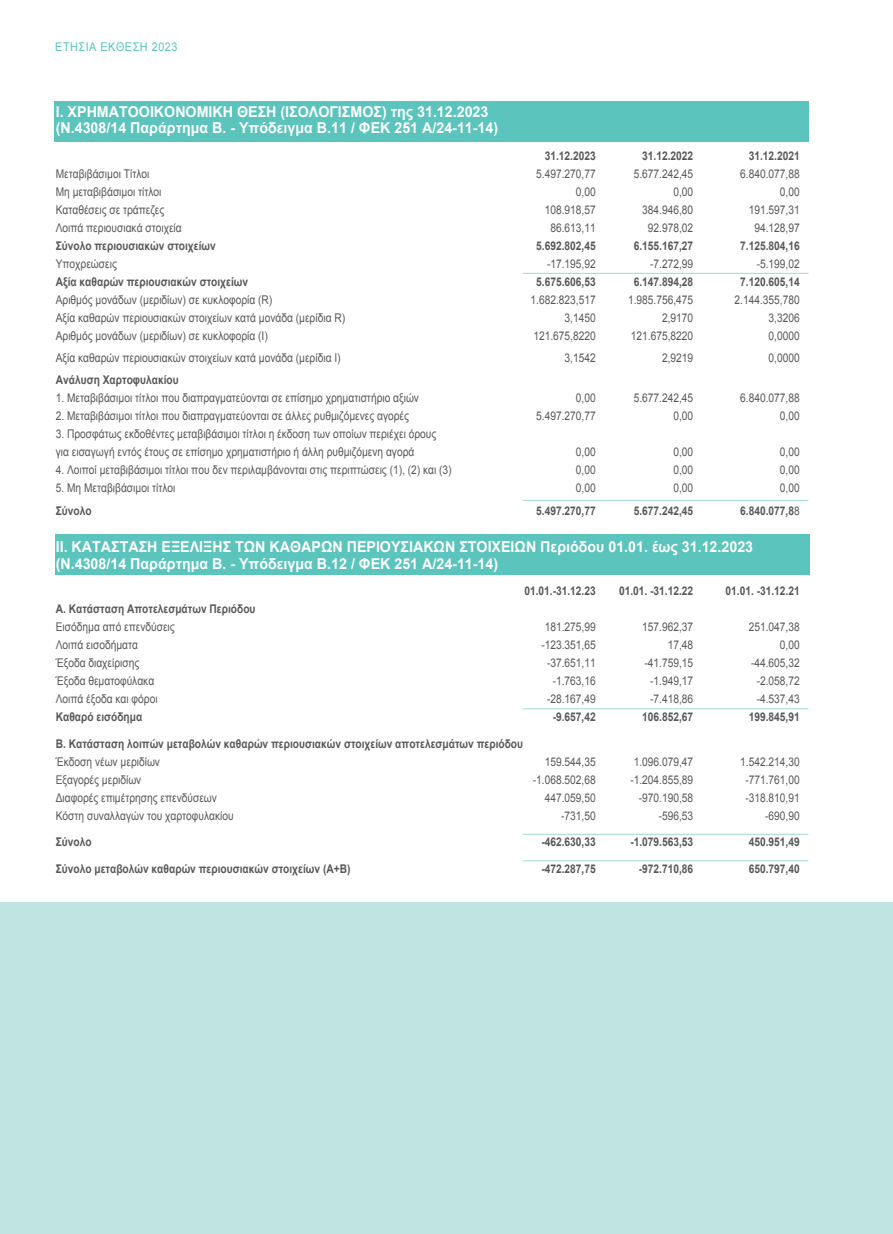
<style>
.page{position:relative;width:893px;height:1234px;background:#fff}
.page>*{position:absolute;margin:0;border:0;box-sizing:border-box;transform-origin:0 0}
.t1{font:700 15px "Arial";color:#fff;scale:.95 1}
.t2{font:12px/18px "Arial";color:#57585a;scale:.85 1}
.t3{font:700 12px/18px "Arial";color:#57585a;scale:.85 1}
.t4{font:12px "Arial";letter-spacing:.05em;color:#5ac4bd;scale:.9 1}
.s1{font-weight:400}
</style>
<div class="page">
<div style="left:0;top:902px;width:893px;height:331px;background:#bfe4e1"></div>
<div style="left:56px;top:534px;width:754px;height:41px;background:#5ac4bd"></div>
<div style="left:54px;top:100px;width:754px;height:41px;background:#5ac4bd"></div>
<hr style="left:523px;top:273px;width:285px;height:1px;background:#a0d8d6">
<hr style="left:523px;top:500px;width:285px;height:1px;background:#a0d8d6">
<hr style="left:523px;top:708px;width:285px;height:1px;background:#a0d8d6">
<hr style="left:523px;top:833px;width:285px;height:1px;background:#a0d8d6">
<hr style="left:523px;top:860px;width:285px;height:1px;background:#a0d8d6">
<p class="t4" style="left:55px;top:39px;width:137px">ΕΤΗΣΙΑ ΕΚΘΕΣΗ 2023</p>
<p class="t1" style="left:56px;top:101px;width:457px">Ι. ΧΡΗΜΑΤΟΟΙΚΟΝΟΜΙΚΗ ΘΕΣΗ (ΙΣΟΛΟΓΙΣΜΟΣ) της 31.12.2023</p>
<p class="t1" style="left:56px;top:118px;width:467px">(Ν.4308/14 Παράρτημα Β. - Υπόδειγμα Β.11 / ΦΕΚ 251 Α/24-11-14)</p>
<p class="t3" style="left:545px;top:147px;width:62px">31.12.2023</p>
<p class="t3" style="left:642px;top:147px;width:62px">31.12.2022</p>
<p class="t3" style="left:749px;top:147px;width:62px">31.12.2021</p>
<p class="t2" style="left:56px;top:165px;width:112px">Μεταβιβάσιμοι Τίτλοι</p>
<p class="t2" style="left:536px;top:165px;width:72px">5.497.270,77</p>
<p class="t2" style="left:634px;top:165px;width:72px">5.677.242,45</p>
<p class="t2" style="left:740px;top:165px;width:72px">6.840.077,88</p>
<p class="t2" style="left:56px;top:183px;width:126px">Μη μεταβιβάσιμοι τίτλοι</p>
<p class="t2" style="left:576px;top:183px;width:25px">0,00</p>
<p class="t2" style="left:673px;top:183px;width:25px">0,00</p>
<p class="t2" style="left:780px;top:183px;width:25px">0,00</p>
<p class="t2" style="left:56px;top:201px;width:129px">Καταθέσεις σε τράπεζες</p>
<p class="t2" style="left:545px;top:201px;width:62px">108.918,57</p>
<p class="t2" style="left:642px;top:201px;width:62px">384.946,80</p>
<p class="t2" style="left:749px;top:201px;width:62px">191.597,31</p>
<p class="t2" style="left:56px;top:219px;width:150px">Λοιπά περιουσιακά στοιχεία</p>
<p class="t2" style="left:550px;top:219px;width:55px">86.613,11</p>
<p class="t2" style="left:648px;top:219px;width:55px">92.978,02</p>
<p class="t2" style="left:754px;top:219px;width:55px">94.128,97</p>
<p class="t3" style="left:56px;top:237px;width:190px">Σύνολο περιουσιακών στοιχείων</p>
<p class="t3" style="left:536px;top:237px;width:72px">5.692.802,45</p>
<p class="t3" style="left:634px;top:237px;width:72px">6.155.167,27</p>
<p class="t3" style="left:740px;top:237px;width:72px">7.125.804,16</p>
<p class="t2" style="left:56px;top:255px;width:74px">Υποχρεώσεις</p>
<p class="t2" style="left:547px;top:255px;width:59px">-17.195,92</p>
<p class="t2" style="left:650px;top:255px;width:52px">-7.272,99</p>
<p class="t2" style="left:757px;top:255px;width:52px">-5.199,02</p>
<p class="t3" style="left:56px;top:273px;width:228px">Αξία καθαρών περιουσιακών στοιχείων</p>
<p class="t3" style="left:536px;top:273px;width:72px">5.675.606,53</p>
<p class="t3" style="left:634px;top:273px;width:72px">6.147.894,28</p>
<p class="t3" style="left:740px;top:273px;width:72px">7.120.605,14</p>
<p class="t2" style="left:56px;top:291px;width:256px">Αριθμός μονάδων (μεριδίων) σε κυκλοφορία (R)</p>
<p class="t2" style="left:531px;top:291px;width:78px">1.682.823,517</p>
<p class="t2" style="left:628px;top:291px;width:78px">1.985.756,475</p>
<p class="t2" style="left:735px;top:291px;width:78px">2.144.355,780</p>
<p class="t2" style="left:56px;top:309px;width:342px">Αξία καθαρών περιουσιακών στοιχείων κατά μονάδα (μερίδια R)</p>
<p class="t2" style="left:565px;top:309px;width:38px">3,1450</p>
<p class="t2" style="left:662px;top:309px;width:38px">2,9170</p>
<p class="t2" style="left:769px;top:309px;width:38px">3,3206</p>
<p class="t2" style="left:56px;top:327px;width:251px">Αριθμός μονάδων (μεριδίων) σε κυκλοφορία (I)</p>
<p class="t2" style="left:533px;top:327px;width:75px">121.675,8220</p>
<p class="t2" style="left:631px;top:327px;width:75px">121.675,8220</p>
<p class="t2" style="left:769px;top:327px;width:38px">0,0000</p>
<p class="t2" style="left:56px;top:349px;width:337px">Αξία καθαρών περιουσιακών στοιχείων κατά μονάδα (μερίδια I)</p>
<p class="t2" style="left:565px;top:349px;width:38px">3,1542</p>
<p class="t2" style="left:662px;top:349px;width:38px">2,9219</p>
<p class="t2" style="left:769px;top:349px;width:38px">0,0000</p>
<p class="t3" style="left:56px;top:371px;width:146px">Ανάλυση Χαρτοφυλακίου</p>
<p class="t2" style="left:56px;top:389px;width:429px">1. Μεταβιβάσιμοι τίτλοι που διαπραγματεύονται σε επίσημο χρηματιστήριο αξιών</p>
<p class="t2" style="left:576px;top:389px;width:25px">0,00</p>
<p class="t2" style="left:634px;top:389px;width:72px">5.677.242,45</p>
<p class="t2" style="left:740px;top:389px;width:72px">6.840.077,88</p>
<p class="t2" style="left:56px;top:407px;width:417px">2. Μεταβιβάσιμοι τίτλοι που διαπραγματεύονται σε άλλες ρυθμιζόμενες αγορές</p>
<p class="t2" style="left:536px;top:407px;width:72px">5.497.270,77</p>
<p class="t2" style="left:673px;top:407px;width:25px">0,00</p>
<p class="t2" style="left:780px;top:407px;width:25px">0,00</p>
<p class="t2" style="left:56px;top:425px;width:449px">3. Προσφάτως εκδοθέντες μεταβιβάσιμοι τίτλοι η έκδοση των οποίων περιέχει όρους για εισαγωγή εντός έτους σε επίσημο χρηματιστήριο ή άλλη ρυθμιζόμενη αγορά</p>
<p class="t2" style="left:576px;top:443px;width:25px">0,00</p>
<p class="t2" style="left:673px;top:443px;width:25px">0,00</p>
<p class="t2" style="left:780px;top:443px;width:25px">0,00</p>
<p class="t2" style="left:56px;top:461px;width:467px">4. Λοιποί μεταβιβάσιμοι τίτλοι που δεν περιλαμβάνονται στις περιπτώσεις (1), (2) και (3)</p>
<p class="t2" style="left:576px;top:461px;width:25px">0,00</p>
<p class="t2" style="left:673px;top:461px;width:25px">0,00</p>
<p class="t2" style="left:780px;top:461px;width:25px">0,00</p>
<p class="t2" style="left:56px;top:479px;width:142px">5. Μη Μεταβιβάσιμοι τίτλοι</p>
<p class="t2" style="left:576px;top:479px;width:25px">0,00</p>
<p class="t2" style="left:673px;top:479px;width:25px">0,00</p>
<p class="t2" style="left:780px;top:479px;width:25px">0,00</p>
<p class="t3" style="left:56px;top:502px;width:44px">Σύνολο</p>
<p class="t3" style="left:536px;top:502px;width:72px">5.497.270,77</p>
<p class="t3" style="left:634px;top:502px;width:72px">5.677.242,45</p>
<p class="t3" style="left:740px;top:502px;width:72px">6.840.077,8<span class="s1">8</span></p>
<p class="t1" style="left:56px;top:536px;width:736px">ΙΙ. ΚΑΤΑΣΤΑΣΗ ΕΞΕΛΙΞΗΣ ΤΩΝ ΚΑΘΑΡΩΝ ΠΕΡΙΟΥΣΙΑΚΩΝ ΣΤΟΙΧΕΙΩΝ Περιόδου 01.01. έως 31.12.2023</p>
<p class="t1" style="left:56px;top:553px;width:467px">(Ν.4308/14 Παράρτημα Β. - Υπόδειγμα Β.12 / ΦΕΚ 251 Α/24-11-14)</p>
<p class="t3" style="left:524px;top:582px;width:86px">01.01.-31.12.23</p>
<p class="t3" style="left:619px;top:582px;width:89px">01.01. -31.12.22</p>
<p class="t3" style="left:725px;top:582px;width:89px">01.01. -31.12.21</p>
<p class="t3" style="left:56px;top:600px;width:237px">Α. Κατάσταση Αποτελεσμάτων Περιόδου<br><span class="s1">Εισόδημα από επενδύσεις</span></p>
<p class="t2" style="left:545px;top:618px;width:62px">181.275,99</p>
<p class="t2" style="left:642px;top:618px;width:62px">157.962,37</p>
<p class="t2" style="left:749px;top:618px;width:62px">251.047,38</p>
<p class="t2" style="left:56px;top:636px;width:98px">Λοιπά εισοδήματα</p>
<p class="t2" style="left:541px;top:636px;width:66px">-123.351,65</p>
<p class="t2" style="left:668px;top:636px;width:32px">17,48</p>
<p class="t2" style="left:780px;top:636px;width:25px">0,00</p>
<p class="t2" style="left:56px;top:654px;width:100px">Έξοδα διαχείρισης</p>
<p class="t2" style="left:547px;top:654px;width:59px">-37.651,11</p>
<p class="t2" style="left:644px;top:654px;width:59px">-41.759,15</p>
<p class="t2" style="left:751px;top:654px;width:59px">-44.605,32</p>
<p class="t2" style="left:56px;top:672px;width:117px">Έξοδα θεματοφύλακα</p>
<p class="t2" style="left:553px;top:672px;width:52px">-1.763,16</p>
<p class="t2" style="left:650px;top:672px;width:52px">-1.949,17</p>
<p class="t2" style="left:757px;top:672px;width:52px">-2.058,72</p>
<p class="t2" style="left:56px;top:690px;width:121px">Λοιπά έξοδα και φόροι</p>
<p class="t2" style="left:547px;top:690px;width:59px">-28.167,49</p>
<p class="t2" style="left:650px;top:690px;width:52px">-7.418,86</p>
<p class="t2" style="left:757px;top:690px;width:52px">-4.537,43</p>
<p class="t3" style="left:56px;top:708px;width:103px">Καθαρό εισόδημα</p>
<p class="t3" style="left:553px;top:708px;width:52px">-9.657,42</p>
<p class="t3" style="left:642px;top:708px;width:62px">106.852,67</p>
<p class="t3" style="left:749px;top:708px;width:62px">199.845,91</p>
<p class="t3" style="left:56px;top:734px;width:551px">Β. Κατάσταση λοιπών μεταβολών καθαρών περιουσιακών στοιχείων αποτελεσμάτων περιόδου<br><span class="s1">Έκδοση νέων μεριδίων</span></p>
<p class="t2" style="left:545px;top:752px;width:62px">159.544,35</p>
<p class="t2" style="left:634px;top:752px;width:72px">1.096.079,47</p>
<p class="t2" style="left:740px;top:752px;width:72px">1.542.214,30</p>
<p class="t2" style="left:56px;top:770px;width:102px">Εξαγορές μεριδίων</p>
<p class="t2" style="left:533px;top:770px;width:76px">-1.068.502,68</p>
<p class="t2" style="left:630px;top:770px;width:76px">-1.204.855,89</p>
<p class="t2" style="left:745px;top:770px;width:66px">-771.761,00</p>
<p class="t2" style="left:56px;top:788px;width:191px">Διαφορές επιμέτρησης επενδύσεων</p>
<p class="t2" style="left:545px;top:788px;width:62px">447.059,50</p>
<p class="t2" style="left:639px;top:788px;width:66px">-970.190,58</p>
<p class="t2" style="left:745px;top:788px;width:66px">-318.810,91</p>
<p class="t2" style="left:56px;top:806px;width:211px">Κόστη συναλλαγών του χαρτοφυλακίου</p>
<p class="t2" style="left:561px;top:806px;width:42px">-731,50</p>
<p class="t2" style="left:659px;top:806px;width:42px">-596,53</p>
<p class="t2" style="left:765px;top:806px;width:42px">-690,90</p>
<p class="t3" style="left:56px;top:833px;width:44px">Σύνολο</p>
<p class="t3" style="left:541px;top:833px;width:66px">-462.630,33</p>
<p class="t3" style="left:630px;top:833px;width:76px">-1.079.563,53</p>
<p class="t3" style="left:749px;top:833px;width:62px">450.951,49</p>
<p class="t3" style="left:56px;top:859px;width:348px">Σύνολο μεταβολών καθαρών περιουσιακών στοιχείων (Α+Β)</p>
<p class="t3" style="left:541px;top:859px;width:66px">-472.287,75</p>
<p class="t3" style="left:639px;top:859px;width:66px">-972.710,86</p>
<p class="t3" style="left:749px;top:859px;width:62px">650.797,40</p>
</div>
